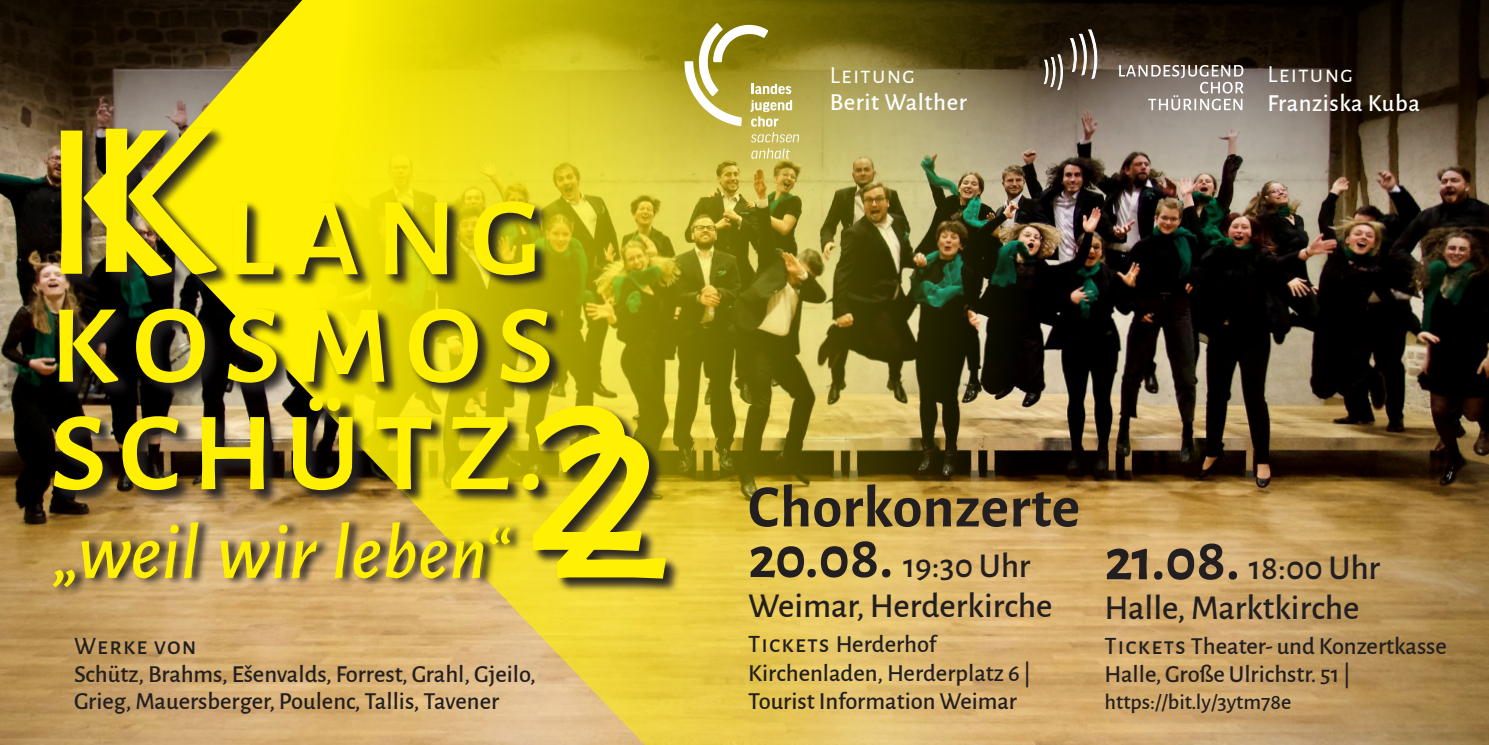
<style>
.page{position:relative;width:1489px;height:745px;background:#fff}
.page>*{position:absolute;margin:0;border:0;box-sizing:border-box;transform-origin:0 0}
.t1{font:700 60px "Alegreya Sans";letter-spacing:.005em;color:#231f20}
.t2{font:500 35px/40px "Alegreya Sans";color:#231f20}
.t3{font:500 24.5px/27.5px "Alegreya Sans";color:#231f20}
.t4{font:500 24.5px "Alegreya Sans";letter-spacing:.025em;color:#fff}
.t5{font:24.5px "Alegreya Sans SC";letter-spacing:.05em;color:#fff}
.t6{font:500 24.5px "Alegreya Sans SC";letter-spacing:.05em;color:#231f20}
.t7{font:500 22px "Alegreya Sans";color:#231f20}
.s1{font-weight:700;font-size:60px}
.s2{font-family:"Alegreya Sans SC"}
</style>
<div class="page">
<img style="left:0;top:219px;width:125px;height:525px">
<svg style="left:0;top:0;width:125px;height:219px;background:#382b1b"></svg>
<img style="left:125px;top:0;width:1363px;height:744px">
<div style="left:53px;top:127px;width:624px;height:463px;background:#231f20;opacity:.95"></div>
<svg style="left:59px;top:308px;width:490px;height:75px;background:#a69c0a"></svg>
<svg style="left:233px;top:201px;width:302px;height:74px;background:#d4c807"></svg>
<svg style="left:61px;top:128px;width:156px;height:148px;background:#c4b810"></svg>
<svg style="left:53px;top:587px;width:470px;height:9px;background:#d5af6e"></svg>
<img style="left:53px;top:397px;width:613px;height:190px">
<svg style="left:684px;top:23px;width:115px;height:136px;background:#b9ae52"></svg>
<svg style="left:1043px;top:54px;width:20px;height:36px"></svg>
<svg style="left:1069px;top:29px;width:29px;height:50px"></svg>
<svg style="left:1119px;top:65px;width:124px;height:45px;background:#999089"></svg>
<p class="t6" style="left:74px;top:628px;width:124px">Werke von</p>
<p class="t3" style="left:74px;top:658px;width:463px">Schütz, Brahms, Ešenvalds, Forrest, Grahl, Gjeilo,<br>Grieg, Mauersberger, Poulenc, Tallis, Tavener</p>
<p class="t5" style="left:829px;top:59px;width:87px">Leitung</p>
<p class="t4" style="left:829px;top:85px;width:139px">Berit Walther</p>
<p class="t5" style="left:1267px;top:57px;width:87px">Leitung</p>
<p class="t4" style="left:1267px;top:85px;width:154px">Franziska Kuba</p>
<h1 class="t1" style="left:748px;top:462px;width:333px">Chorkonzerte</h1>
<h2 class="t2" style="left:748px;top:543px;width:306px"><span class="s1">20.08.</span> 19:30 Uhr<br>Weimar, Herderkirche</h2>
<p class="t3" style="left:748px;top:628px;width:284px;line-height:28.2px"><span class="s2">Tickets</span> Herderhof<br>Kirchenladen, Herderplatz 6 |<br>Tourist Information Weimar</p>
<h2 class="t2" style="left:1104px;top:545px;width:277px"><span class="s1">21.08.</span> 18:00 Uhr<br>Halle, Marktkirche</h2>
<p class="t3" style="left:1104px;top:630px;width:344px"><span class="s2">Tickets</span> Theater- und Konzertkasse<br>Halle, Große Ulrichstr. 51 |</p>
<p class="t7" style="left:1104px;top:686px;width:188px">https://bit.ly/3ytm78e</p>
</div>
